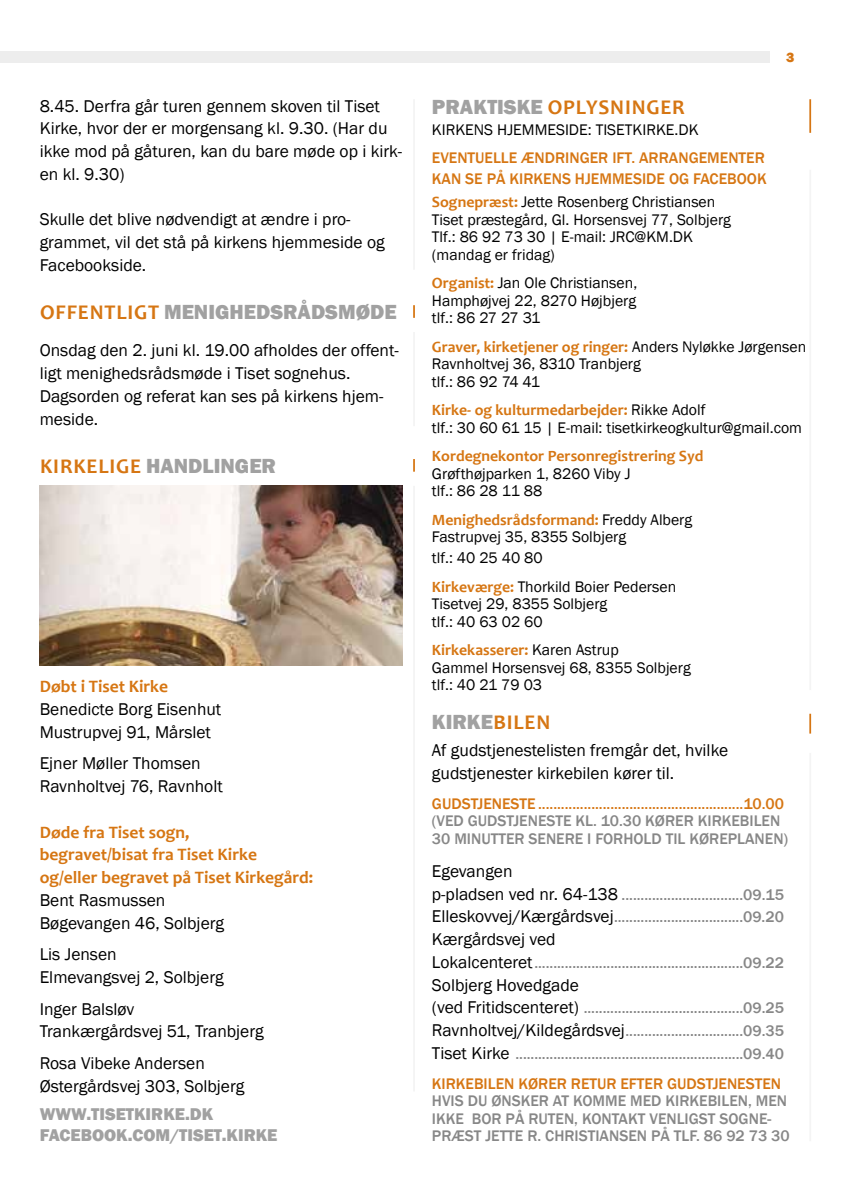
<style>
.page{position:relative;width:844px;height:1191px;background:#fff}
.page>*{position:absolute;margin:0;border:0;box-sizing:border-box;transform-origin:0 0}
.t1{font:800 21px "Franklin Gothic";color:#a1a1a1}
.t2{font:700 21px "Candara";letter-spacing:.04em;color:#d67613}
.t3{font:17.5px/22.8px "Franklin Gothic";color:#000}
.t4{font:700 17.5px/22.8px "Candara";color:#d67613}
.t5{font:800 17.5px/21px "Franklin Gothic";color:#a1a1a1}
.t6{font:500 15.75px/17.5px "Franklin Gothic";color:#878787}
.t7{font:15.75px/17.5px "Franklin Gothic";color:#000}
.t8{font:500 15.75px/21px "Franklin Gothic";color:#d67613}
.t9{font:700 15.75px "Candara";color:#d67613}
.t10{font:800 14px "Franklin Gothic";color:#d67613}
.s1{font-family:"Candara";font-weight:700;color:#d67613}
.s2{font-family:"Franklin Gothic";font-weight:800;color:#a1a1a1}
.s3{font-family:"Franklin Gothic";font-weight:400;color:#000}
.s4{font-weight:400;font-size:17.5px;color:#000}
</style>
<div class="page">
<div style="left:0;top:51px;width:769px;height:11px;background:#ededed"></div>
<hr style="left:413px;top:332px;width:2px;height:94px;background:#f4f4f4">
<hr style="left:413px;top:486px;width:2px;height:605px;background:#f4f4f4">
<hr style="left:413px;top:99px;width:2px;height:171px;background:#f4f4f4">
<svg style="left:413px;top:305px;width:2px;height:13px"></svg>
<svg style="left:413px;top:459px;width:2px;height:13px"></svg>
<hr style="left:809px;top:99px;width:1px;height:34px;background:#d67613">
<hr style="left:809px;top:170px;width:1px;height:520px;background:#f4f4f4">
<svg style="left:809px;top:713px;width:1px;height:20px"></svg>
<hr style="left:809px;top:753px;width:1px;height:388px;background:#f4f4f4">
<img style="left:40px;top:486px;width:362px;height:179px">
<p class="t3" style="left:40px;top:95px;width:364px">8.45. Derfra går turen gennem skoven til Tiset Kirke, hvor der er morgensang kl. 9.30. (Har du ikke mod på gåturen, kan du bare møde op i kirk&shy;en kl. 9.30)</p>
<p class="t3" style="left:40px;top:208px;width:346px">Skulle det blive nødvendigt at ændre i pro&shy;grammet, vil det stå på kirkens hjemmeside og<br>Facebookside.</p>
<p class="t1" style="left:40px;top:298px;width:358px"><span class="s1">OFFENTLIGT</span> MENIGHEDSRÅDSMØDE</p>
<p class="t3" style="left:40px;top:339px;width:360px">Onsdag den 2. juni kl. 19.00 afholdes der offent&shy;ligt menighedsrådsmøde i Tiset sognehus.<br>Dagsorden og referat kan ses på kirkens hjem&shy;meside.</p>
<p class="t1" style="left:40px;top:452px;width:237px"><span class="s1">KIRKELIGE</span> HANDLINGER</p>
<p class="t4" style="left:40px;top:675px;width:130px">Døbt i Tiset Kirke</p>
<p class="t3" style="left:40px;top:698px;width:183px">Benedicte Borg Eisenhut<br>Mustrupvej 91, Mårslet</p>
<p class="t3" style="left:40px;top:752px;width:184px">Ejner Møller Thomsen<br>Ravnholtvej 76, Ravnholt</p>
<p class="t4" style="left:40px;top:820px;width:275px">Døde fra Tiset sogn,<br>begravet/bisat fra Tiset Kirke og/eller begravet på Tiset Kirkegård:</p>
<p class="t3" style="left:40px;top:889px;width:186px">Bent Rasmussen<br>Bøgevangen 46, Solbjerg</p>
<p class="t3" style="left:40px;top:943px;width:185px">Lis Jensen<br>Elmevangsvej 2, Solbjerg</p>
<p class="t3" style="left:40px;top:997px;width:225px">Inger Balsløv<br>Trankærgårdsvej 51, Tranbjerg</p>
<p class="t3" style="left:40px;top:1052px;width:206px">Rosa Vibeke Andersen<br>Østergårdsvej 303, Solbjerg</p>
<p class="t5" style="left:40px;top:1103px;width:239px">WWW.TISETKIRKE.DK<br>FACEBOOK.COM/TISET.KIRKE</p>
<p class="t10" style="left:785px;top:49px;width:10px">3</p>
<p class="t2" style="left:432px;top:94px;width:254px"><span class="s2">PRAKTISKE</span> OPLYSNINGER</p>
<p class="t7" style="left:432px;top:121px;width:268px">KIRKENS HJEMMESIDE: TISETKIRKE.DK</p>
<p class="t8" style="left:432px;top:147px;width:336px">EVENTUELLE ÆNDRINGER IFT. ARRANGEMENTER<br>KAN SE PÅ KIRKENS HJEMMESIDE OG FACEBOOK</p>
<p class="t7" style="left:432px;top:194px;width:300px"><span class="s1">Sognepræst:</span> Jette Rosenberg Christiansen Tiset præstegård, Gl. Horsensvej 77, Solbjerg Tlf.: 86 92 73 30 | E-mail: JRC@KM.DK (mandag er fridag)</p>
<p class="t7" style="left:432px;top:274px;width:207px;text-align:justify"><span class="s1">Organist:</span> Jan Ole Christiansen, Hamphøjvej 22, 8270 Højbjerg tlf.: 86 27 27 31</p>
<p class="t9" style="left:432px;top:337px;width:376px">Graver, kirketjener og ringer: <span class="s3">Anders Nyløkke Jørgensen</span></p>
<p class="t7" style="left:432px;top:355px;width:210px">Ravnholtvej 36, 8310 Tranbjerg tlf.: 86 92 74 41</p>
<p class="t9" style="left:432px;top:400px;width:275px">Kirke- og kulturmedarbejder: <span class="s3">Rikke Adolf</span></p>
<p class="t7" style="left:432px;top:419px;width:371px">tlf.: 30 60 61 15 | E-mail: tisetkirkeogkultur@gmail.com</p>
<p class="t9" style="left:432px;top:446px;width:273px">Kordegnekontor Personregistrering Syd</p>
<p class="t7" style="left:432px;top:465px;width:200px">Grøfthøjparken 1, 8260 Viby J tlf.: 86 28 11 88</p>
<p class="t9" style="left:432px;top:509px;width:262px">Menighedsrådsformand: <span class="s3">Freddy Alberg</span></p>
<p class="t7" style="left:432px;top:526px;width:196px;line-height:21px">Fastrupvej 35, 8355 Solbjerg tlf.: 40 25 40 80</p>
<p class="t7" style="left:432px;top:578px;width:246px"><span class="s1">Kirkeværge:</span> Thorkild Boier Pedersen<br>Tisetvej 29, 8355 Solbjerg<br>tlf.: 40 63 02 60</p>
<p class="t9" style="left:432px;top:640px;width:188px">Kirkekasserer: <span class="s3">Karen Astrup</span></p>
<p class="t7" style="left:432px;top:659px;width:260px">Gammel Horsensvej 68, 8355 Solbjerg tlf.: 40 21 79 03</p>
<p class="t1" style="left:432px;top:708px;width:120px">KIRKE<span class="s1">BILEN</span></p>
<p class="t3" style="left:432px;top:739px;width:298px">Af gudstjenestelisten fremgår det, hvilke gudstjenester kirkebilen kører til.</p>
<p class="t8" style="left:432px;top:793px;width:353px">GUDSTJENESTE ......................................................10.00</p>
<p class="t6" style="left:432px;top:812px;width:358px">(VED GUDSTJENESTE KL. 10.30 KØRER KIRKEBILEN<br>30 MINUTTER SENERE I FORHOLD TIL KØREPLANEN)</p>
<p class="t3" style="left:432px;top:860px;width:82px">Egevangen</p>
<p class="t6" style="left:432px;top:883px;width:353px;line-height:22.8px"><span class="s4">p-pladsen ved nr. 64-138</span> ................................09.15<br><span class="s4">Elleskovvej/Kærgårdsvej</span>..................................09.20</p>
<p class="t3" style="left:432px;top:928px;width:125px">Kærgårdsvej ved</p>
<p class="t6" style="left:432px;top:954px;width:353px"><span class="s4">Lokalcenteret</span>.......................................................09.22</p>
<p class="t3" style="left:432px;top:973px;width:148px">Solbjerg Hovedgade</p>
<p class="t6" style="left:432px;top:997px;width:353px;line-height:22.8px;text-align:justify"><span class="s4">(ved Fritidscenteret)</span> ..........................................09.25<br><span class="s4">Ravnholtvej/Kildegårdsvej</span>...............................09.35<br><span class="s4">Tiset Kirke</span> ............................................................09.40</p>
<p class="t8" style="left:432px;top:1073px;width:350px">KIRKEBILEN KØRER RETUR EFTER GUDSTJENESTEN</p>
<p class="t6" style="left:432px;top:1092px;width:359px">HVIS DU ØNSKER AT KOMME MED KIRKEBILEN, MEN<br>IKKE BOR PÅ RUTEN, KONTAKT VENLIGST SOGNE-<br>PRÆST JETTE R. CHRISTIANSEN PÅ TLF. 86 92 73 30</p>
</div>
